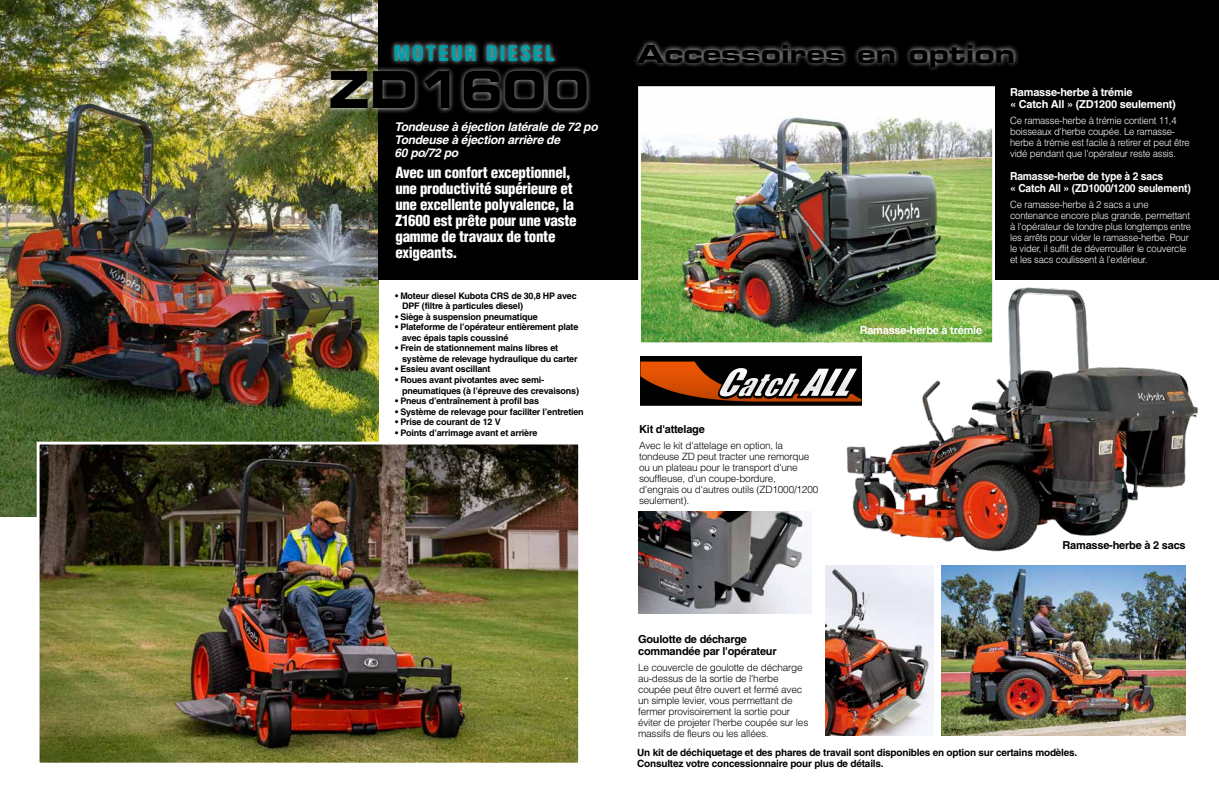
<style>
.page{position:relative;width:1219px;height:794px;background:#fff}
.page>*{position:absolute;margin:0;border:0;box-sizing:border-box;transform-origin:0 0}
.t1{font:51px "Eurostile Bold Extended Two";color:#000;scale:.85 1}
.t2{font:25px "Eurostile Bold Extended Two";color:#000}
.t3{font:900 condensed 21px "Helvetica";letter-spacing:.1em;color:#009fa8}
.t4{font:900 condensed 15px/16px "Helvetica";letter-spacing:-.025em;color:#fff}
.t5{font:italic 700 12px/13px "Helvetica";letter-spacing:-.02em;color:#fff}
.t6{font:700 11px/12px "Helvetica";letter-spacing:-.02em;color:#000}
.t7{font:700 11px/12px "Helvetica";letter-spacing:-.02em;color:#fff}
.t8{font:700 11px/12px "Helvetica";letter-spacing:-.02em;color:#fff;scale:.94 1}
.t9{font:300 10px/11px "Helvetica";letter-spacing:-.02em;color:#000}
.t10{font:300 10px/11px "Helvetica";letter-spacing:-.02em;color:#fff;scale:.95 1}
.t11{font:700 10px/11px "Helvetica";letter-spacing:-.02em;color:#000}
.t12{font:700 9px/10.5px "Helvetica";letter-spacing:-.02em;color:#000}
</style>
<div class="page">
<img style="left:0;top:0;width:378px;height:516px">
<img style="left:838px;top:287px;width:360px;height:283px">
<div style="left:378px;top:0;width:841px;height:279px;background:#000"></div>
<img style="left:642px;top:90px;width:349px;height:251px">
<div style="left:638px;top:86px;width:357px;height:259px;border:3px solid #fff"></div>
<div style="left:633px;top:39px;width:386px;height:33px;background:#fff;opacity:.75"></div>
<svg style="left:640px;top:356px;width:221px;height:49px;background:#5a3927"></svg>
<img style="left:638px;top:511px;width:173px;height:102px">
<img style="left:941px;top:565px;width:244px;height:171px">
<img style="left:825px;top:565px;width:109px;height:171px">
<div style="left:325px;top:40px;width:267px;height:74px;background:#fff;opacity:.75"></div>
<img style="left:41px;top:446px;width:536px;height:315px">
<div style="left:37px;top:442px;width:544px;height:323px;border:3px solid #fff"></div>
<h3 class="t3" style="left:394px;top:40px;width:163px">MOTEUR DIESEL</h3>
<h1 class="t1" style="left:329px;top:54px;width:308px">ZD1600</h1>
<h3 class="t5" style="left:394px;top:120px;width:205px">Tondeuse à éjection latérale de 72 po<br>Tondeuse à éjection arrière de<br>60 po/72 po</h3>
<h3 class="t4" style="left:395px;top:164px;width:183px">Avec un confort exceptionnel, une productivité supérieure et une excellente polyvalence, la<br>Z1600 est prête pour une vaste gamme de travaux de tonte exigeants.</h3>
<p class="t12" style="left:402px;top:290px;width:176px;text-indent:-7px">• Moteur diesel Kubota CRS de 30,8 HP avec<br>DPF (filtre à particules diesel)</p>
<p class="t12" style="left:395px;top:311px;width:144px">• Siège à suspension pneumatique</p>
<p class="t12" style="left:402px;top:322px;width:178px;text-indent:-7px">• Plateforme de l’opérateur entièrement plate avec épais tapis coussiné</p>
<p class="t12" style="left:402px;top:343px;width:177px;text-indent:-7px">• Frein de stationnement mains libres et système de relevage hydraulique du carter</p>
<p class="t12" style="left:395px;top:364px;width:97px">• Essieu avant oscillant</p>
<p class="t12" style="left:402px;top:374px;width:178px;text-indent:-7px">• Roues avant pivotantes avec semi&shy;pneumatiques (à l’épreuve des crevaisons)</p>
<p class="t12" style="left:395px;top:395px;width:146px">• Pneus d’entraînement à profil bas</p>
<p class="t12" style="left:395px;top:406px;width:190px">• Système de relevage pour faciliter l’entretien</p>
<p class="t12" style="left:395px;top:416px;width:107px">• Prise de courant de 12 V</p>
<p class="t12" style="left:395px;top:427px;width:144px">• Points d’arrimage avant et arrière</p>
<h2 class="t2" style="left:637px;top:36px;width:379px">Accessoires en option</h2>
<p class="t6" style="left:639px;top:423px;width:67px">Kit d'attelage</p>
<p class="t9" style="left:639px;top:440px;width:181px">Avec le kit d'attelage en option, la tondeuse ZD peut tracter une remorque ou un plateau pour le transport d'une souffleuse, d'un coupe-bordure, d'engrais ou d'autres outils (ZD1000/1200 seulement).</p>
<p class="t6" style="left:638px;top:632px;width:140px">Goulotte de décharge commandée par l'opérateur</p>
<p class="t9" style="left:638px;top:661px;width:172px">Le couvercle de goulotte de décharge au-dessus de la sortie de l'herbe coupée peut être ouvert et fermé avec un simple levier, vous permettant de fermer provisoirement la sortie pour éviter de projeter l'herbe coupée sur les massifs de fleurs ou les allées.</p>
<p class="t7" style="left:860px;top:324px;width:124px">Ramasse-herbe à trémie</p>
<p class="t7" style="left:1010px;top:86px;width:167px">Ramasse-herbe à trémie<br>« Catch All » (ZD1200 seulement)</p>
<p class="t10" style="left:1010px;top:114px;width:191px">Ce ramasse-herbe à trémie contient 11,4 boisseaux d'herbe coupée. Le ramasse&shy;herbe à trémie est facile à retirer et peut être vidé pendant que l'opérateur reste assis.</p>
<p class="t8" style="left:1010px;top:170px;width:194px">Ramasse-herbe de type à 2 sacs<br>« Catch All » (ZD1000/1200 seulement)</p>
<p class="t10" style="left:1010px;top:198px;width:192px">Ce ramasse-herbe à 2 sacs a une contenance encore plus grande, permettant à l'opérateur de tondre plus longtemps entre les arrêts pour vider le ramasse-herbe. Pour le vider, il suffit de déverrouiller le couvercle et les sacs coulissent à l'extérieur.</p>
<p class="t6" style="left:1062px;top:539px;width:125px">Ramasse-herbe à 2 sacs</p>
<p class="t11" style="left:637px;top:746px;width:442px">Un kit de déchiquetage et des phares de travail sont disponibles en option sur certains modèles.<br>Consultez votre concessionnaire pour plus de détails.</p>
</div>
